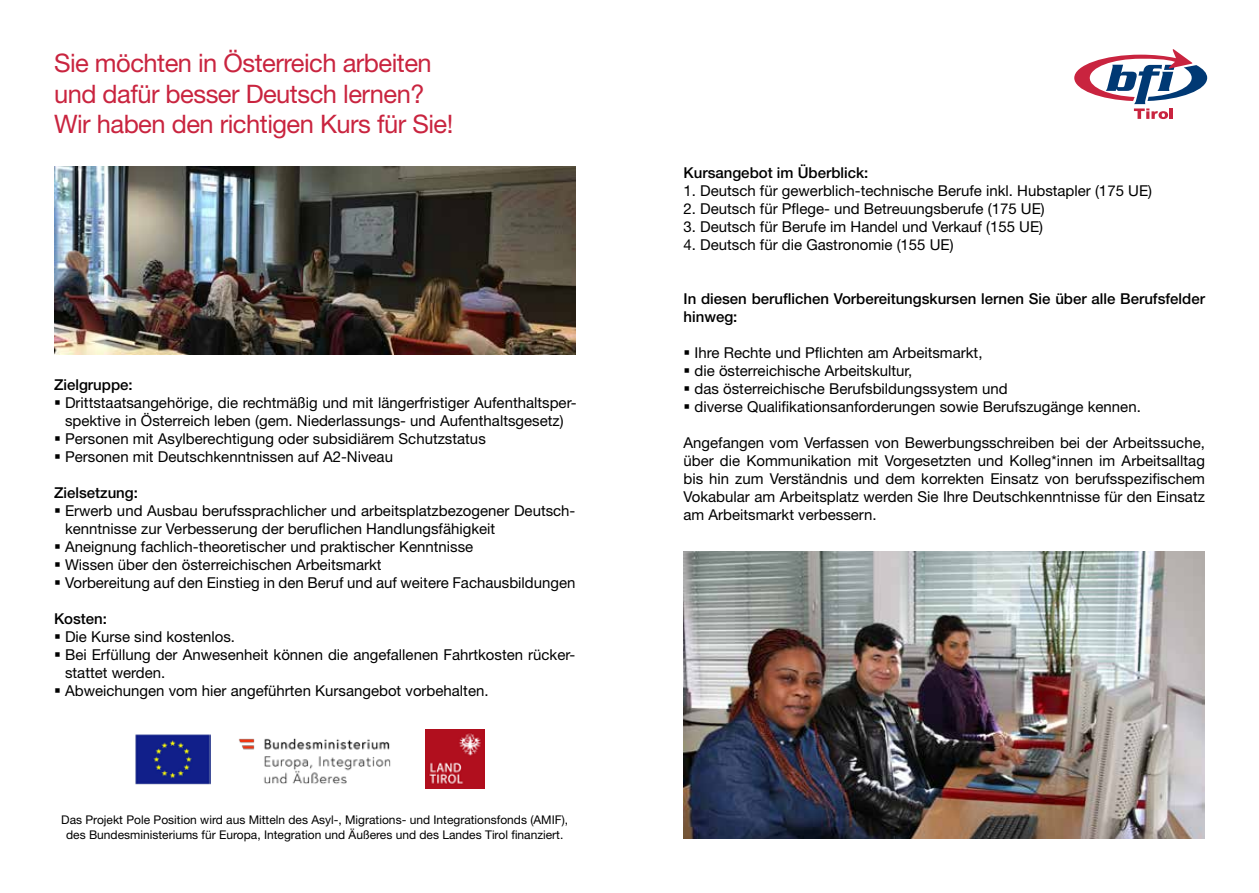
<style>
.page{position:relative;width:1259px;height:893px;background:#fff}
.page>*{position:absolute;margin:0;border:0;box-sizing:border-box;transform-origin:0 0}
.t1{font:25.5px/30.6px "Helvetica Neue LT Std";letter-spacing:-.02em;color:#c9243f}
.t2{font:15px/18px "Helvetica Neue LT Std";color:#000}
.t3{font:500 15px/18px "Helvetica Neue LT Std";color:#000}
.t4{font:12px/14.4px "Helvetica Neue LT Std";color:#000;text-align:center}
</style>
<div class="page">
<svg style="left:1074px;top:49px;width:133px;height:70px"></svg>
<hr style="left:1169px;top:108px;width:4px;height:11px;background:#c9243f">
<img style="left:54px;top:167px;width:521px;height:187px">
<img style="left:683px;top:552px;width:522px;height:287px">
<img style="left:238px;top:738px;width:153px;height:46px">
<img style="left:135px;top:734px;width:75px;height:50px">
<img style="left:425px;top:729px;width:60px;height:59px">
<h1 class="t1" style="left:54px;top:47px;width:401px">Sie möchten in Österreich arbeiten und dafür besser Deutsch lernen?<br>Wir haben den richtigen Kurs für Sie!</h1>
<p class="t3" style="left:54px;top:375px;width:80px">Zielgruppe:</p>
<p class="t2" style="left:54px;top:393px;width:524px;text-align:center">▪ Drittstaatsangehörige, die rechtmäßig und mit längerfristiger Aufenthaltsper&shy;spektive in Österreich leben (gem. Niederlassungs- und Aufenthaltsgesetz)</p>
<p class="t2" style="left:54px;top:429px;width:433px">▪ Personen mit Asylberechtigung oder subsidiärem Schutzstatus</p>
<p class="t2" style="left:54px;top:447px;width:340px">▪ Personen mit Deutschkenntnissen auf A2-Niveau</p>
<p class="t3" style="left:54px;top:483px;width:85px">Zielsetzung:</p>
<p class="t2" style="left:65px;top:501px;width:512px;text-indent:-11px">▪ Erwerb und Ausbau berufssprachlicher und arbeitsplatzbezogener Deutsch&shy;kenntnisse zur Verbesserung der beruflichen Handlungsfähigkeit</p>
<p class="t2" style="left:54px;top:537px;width:421px">▪ Aneignung fachlich-theoretischer und praktischer Kenntnisse</p>
<p class="t2" style="left:54px;top:555px;width:329px">▪ Wissen über den österreichischen Arbeitsmarkt</p>
<p class="t2" style="left:54px;top:573px;width:523px">▪ Vorbereitung auf den Einstieg in den Beruf und auf weitere Fachausbildungen</p>
<p class="t3" style="left:54px;top:609px;width:55px">Kosten:</p>
<p class="t2" style="left:54px;top:627px;width:183px">▪ Die Kurse sind kostenlos.</p>
<p class="t2" style="left:65px;top:645px;width:512px;text-indent:-11px">▪ Bei Erfüllung der Anwesenheit können die angefallenen Fahrtkosten rücker&shy;stattet werden.</p>
<p class="t2" style="left:54px;top:681px;width:436px">▪ Abweichungen vom hier angeführten Kursangebot vorbehalten.</p>
<p class="t4" style="left:61px;top:813px;width:508px">Das Projekt Pole Position wird aus Mitteln des Asyl-, Migrations- und Integrationsfonds (AMIF), des Bundesministeriums für Europa, Integration und Äußeres und des Landes Tirol finanziert.</p>
<p class="t3" style="left:683px;top:163px;width:186px">Kursangebot im Überblick:</p>
<p class="t2" style="left:683px;top:181px;width:470px">1. Deutsch für gewerblich-technische Berufe inkl. Hubstapler (175 UE)</p>
<p class="t2" style="left:683px;top:199px;width:363px">2. Deutsch für Pflege- und Betreuungsberufe (175 UE)</p>
<p class="t2" style="left:683px;top:217px;width:361px">3. Deutsch für Berufe im Handel und Verkauf (155 UE)</p>
<p class="t2" style="left:683px;top:235px;width:272px">4. Deutsch für die Gastronomie (155 UE)</p>
<p class="t3" style="left:683px;top:289px;width:523px">In diesen beruflichen Vorbereitungskursen lernen Sie über alle Berufsfelder hinweg:</p>
<p class="t2" style="left:683px;top:343px;width:300px">▪ Ihre Rechte und Pflichten am Arbeitsmarkt,</p>
<p class="t2" style="left:683px;top:361px;width:230px">▪ die österreichische Arbeitskultur,</p>
<p class="t2" style="left:683px;top:379px;width:326px">▪ das österreichische Berufsbildungssystem und</p>
<p class="t2" style="left:683px;top:397px;width:459px">▪ diverse Qualifikationsanforderungen sowie Berufszugänge kennen.</p>
<p class="t2" style="left:683px;top:433px;width:523px;text-align:justify">Angefangen vom Verfassen von Bewerbungsschreiben bei der Arbeitssuche, über die Kommunikation mit Vorgesetzten und Kolleg*innen im Arbeitsalltag bis hin zum Verständnis und dem korrekten Einsatz von berufsspezifischem Vokabular am Arbeitsplatz werden Sie Ihre Deutschkenntnisse für den Einsatz am Arbeitsmarkt verbessern.</p>
</div>
